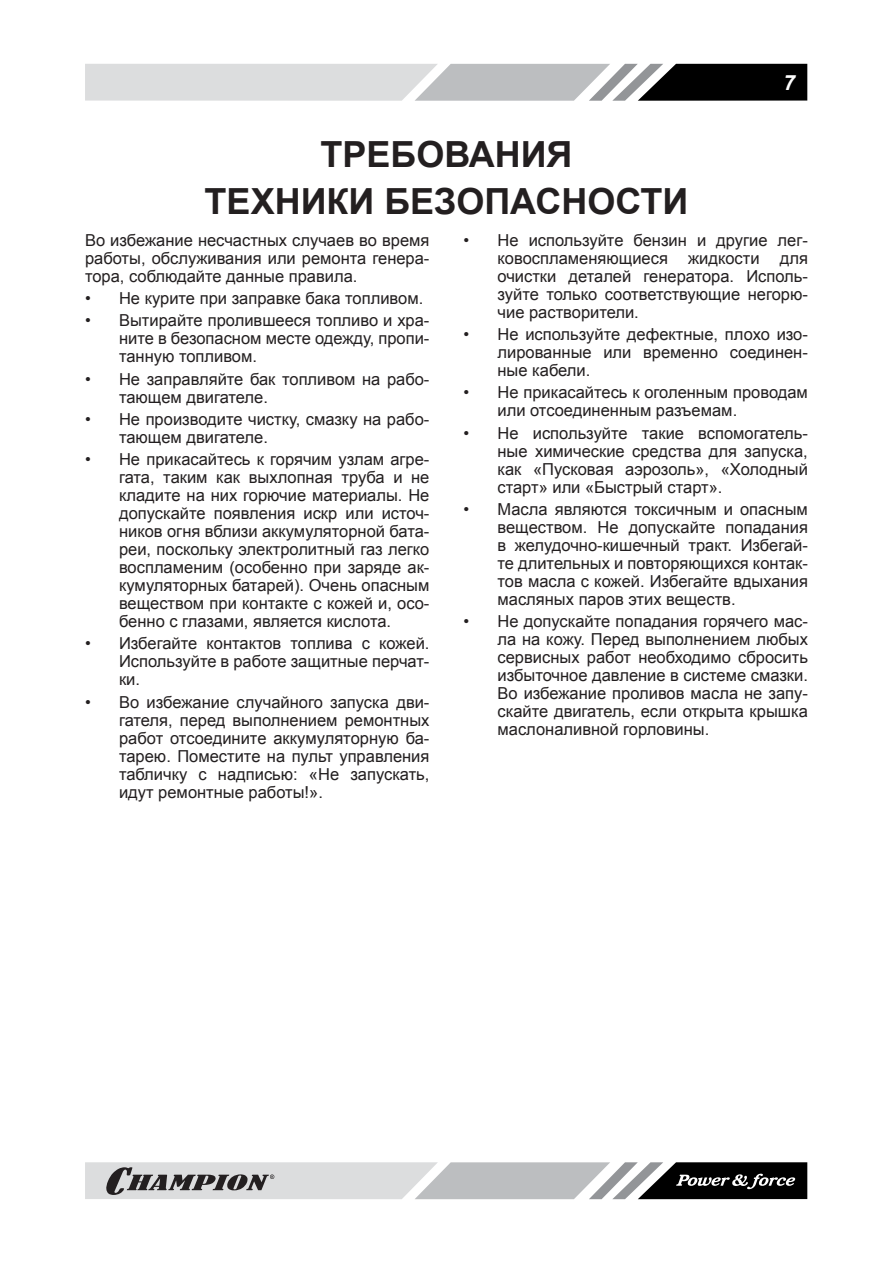
<style>
.page{position:relative;width:893px;height:1263px;background:#fff}
.page>*{position:absolute;margin:0;border:0;box-sizing:border-box;transform-origin:0 0}
.t1{font:700 36px/47.4px "Arial";color:#231f20;text-align:center}
.t2{font:italic 700 21px "Arial";color:#fff}
.t3{font:16.5px/18px "Arial";color:#231f20;text-align:justify}
</style>
<div class="page">
<svg style="left:85px;top:64px;width:722px;height:37px;background:#a8a9aa"></svg>
<svg style="left:85px;top:1162px;width:722px;height:37px;background:#a1a2a3"></svg>
<p class="t2" style="left:783px;top:70px;width:13px">7</p>
<h1 class="t1" style="left:205px;top:131px;width:485px">ТРЕБОВАНИЯ<br>ТЕХНИКИ БЕЗОПАСНОСТИ</h1>
<p class="t3" style="left:85px;top:231px;width:346px">Во избежание несчастных случаев во время работы, обслуживания или ремонта генера&shy;тора, соблюдайте данные правила.</p>
<p class="t3" style="left:85px;top:290px;width:340px">• Не курите при заправке бака топливом.</p>
<p class="t3" style="left:119px;top:312px;width:312px;text-indent:-34px">• Вытирайте пролившееся топливо и хра&shy;ните в безопасном месте одежду, пропи&shy;танную топливом.</p>
<p class="t3" style="left:119px;top:370px;width:312px;text-indent:-34px">• Не заправляйте бак топливом на рабо&shy;тающем двигателе.</p>
<p class="t3" style="left:119px;top:410px;width:312px;text-indent:-34px">• Не производите чистку, смазку на рабо&shy;тающем двигателе.</p>
<p class="t3" style="left:119px;top:451px;width:312px;text-indent:-34px">• Не прикасайтесь к горячим узлам агре&shy;гата, таким как выхлопная труба и не кладите на них горючие материалы. Не допускайте появления искр или источ&shy;ников огня вблизи аккумуляторной бата&shy;реи, поскольку электролитный газ легко воспламеним (особенно при заряде ак&shy;кумуляторных батарей). Очень опасным веществом при контакте с кожей и, осо&shy;бенно с глазами, является кислота.</p>
<p class="t3" style="left:119px;top:635px;width:312px;text-indent:-34px">• Избегайте контактов топлива с кожей.<br>Используйте в работе защитные перчат&shy;ки.</p>
<p class="t3" style="left:119px;top:693px;width:312px;text-indent:-34px">• Во избежание случайного запуска дви&shy;гателя, перед выполнением ремонтных работ отсоедините аккумуляторную ба&shy;тарею. Поместите на пульт управления табличку с надписью: «Не запускать, идут ремонтные работы!».</p>
<p class="t3" style="left:497px;top:231px;width:312px;text-indent:-34px">• Не используйте бензин и другие лег&shy;ковоспламеняющиеся жидкости для очистки деталей генератора. Исполь&shy;зуйте только соответствующие негорю&shy;чие растворители.</p>
<p class="t3" style="left:497px;top:326px;width:312px;text-indent:-34px">• Не используйте дефектные, плохо изо&shy;лированные или временно соединен&shy;ные кабели.</p>
<p class="t3" style="left:497px;top:384px;width:312px;text-indent:-34px">• Не прикасайтесь к оголенным проводам или отсоединенным разъемам.</p>
<p class="t3" style="left:497px;top:424px;width:312px;text-indent:-34px">• Не используйте такие вспомогатель&shy;ные химические средства для запуска, как «Пусковая аэрозоль», «Холодный старт» или «Быстрый старт».</p>
<p class="t3" style="left:497px;top:500px;width:312px;text-indent:-34px">• Масла являются токсичным и опасным веществом. Не допускайте попадания в желудочно-кишечный тракт. Избегай&shy;те длительных и повторяющихся контак&shy;тов масла с кожей. Избегайте вдыхания масляных паров этих веществ.</p>
<p class="t3" style="left:497px;top:613px;width:312px;text-indent:-34px">• Не допускайте попадания горячего мас&shy;ла на кожу. Перед выполнением любых сервисных работ необходимо сбросить избыточное давление в системе смазки.<br>Во избежание проливов масла не запу&shy;скайте двигатель, если открыта крышка маслоналивной горловины.</p>
</div>
